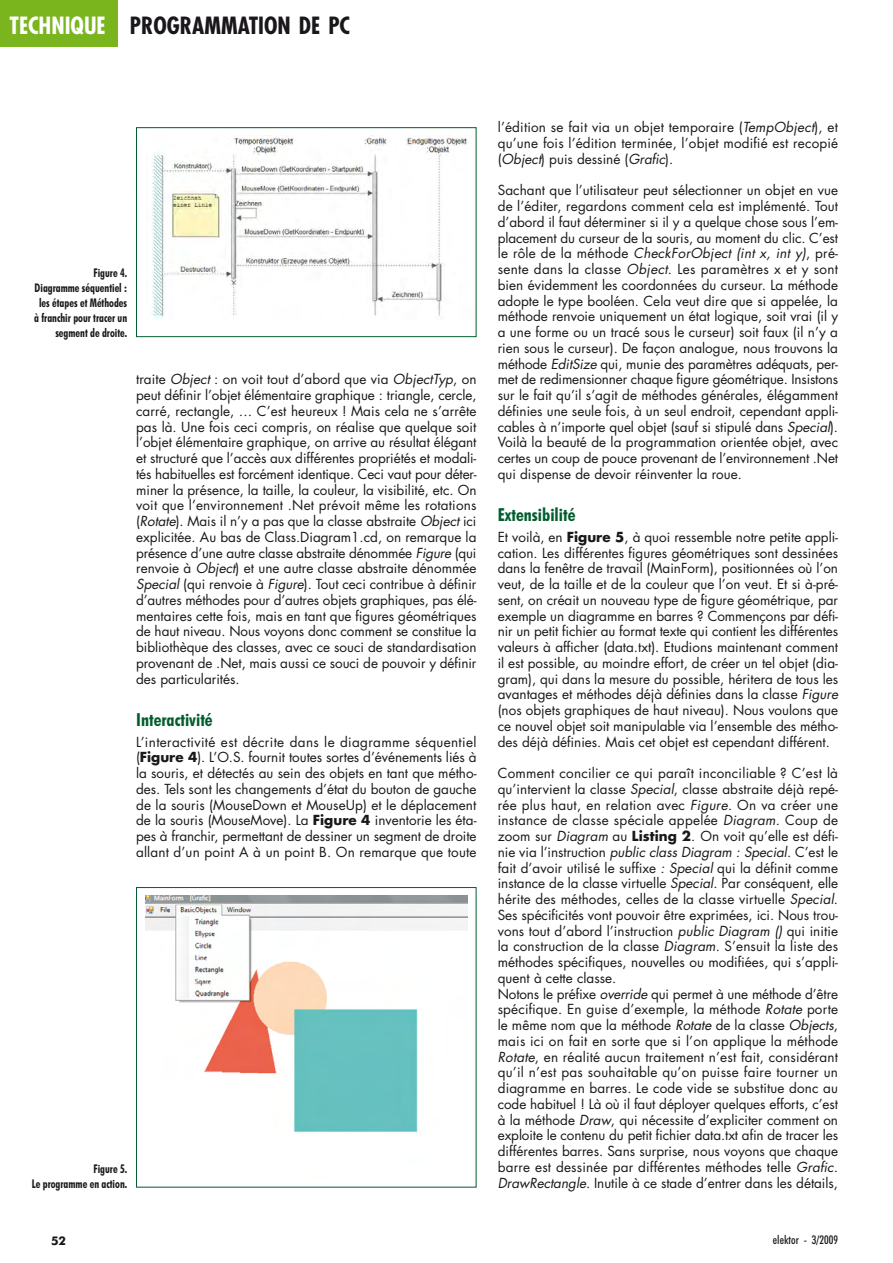
<style>
.page{position:relative;width:893px;height:1263px;background:#fff}
.page>*{position:absolute;margin:0;border:0;box-sizing:border-box;transform-origin:0 0}
.t1{font:700 condensed 23.1px "Futura";color:#1a171b}
.t2{font:700 condensed 18px "Futura BT";color:#005c2e}
.t3{font:13.5px/15.8px "Futura";letter-spacing:.005em;color:#1a171b;text-align:justify}
.t4{font:700 condensed 12px/15px "Futura BT";color:#1a171b;text-align:right;scale:.9 1}
.t5{font:500 condensed 12px "Futura BT";color:#1a171b}
.t6{font:700 12px "Futura BT";color:#1a171b}
.s1{color:#fff}
.s2{font-style:italic}
.s3{font-weight:700}
</style>
<div class="page">
<div style="left:0;top:0;width:117px;height:46px;background:#7ab51d"></div>
<img style="left:151px;top:136px;width:316px;height:184px">
<div style="left:136px;top:127px;width:340px;height:210px;border:1px solid #005c2e"></div>
<img style="left:145px;top:895px;width:322px;height:238px">
<div style="left:136px;top:887px;width:340px;height:301px;border:1px solid #005c2e"></div>
<h1 class="t1" style="left:10px;top:16px;width:342px"><span class="s1">TECHNIQUE</span> PROGRAMMATION DE PC</h1>
<p class="t4" style="left:34px;top:265px;width:105px">Figure 4.<br>Diagramme séquentiel : les étapes et Méthodes à franchir pour tracer un segment de droite.</p>
<p class="t3" style="left:136px;top:373px;width:342px">traite <span class="s2">Object</span> : on voit tout d’abord que via <span class="s2">ObjectTyp</span>, on peut définir l’objet élémentaire graphique : triangle, cercle, carré, rectangle, … C’est heureux ! Mais cela ne s’arrête pas là. Une fois ceci compris, on réalise que quelque soit l’objet élémentaire graphique, on arrive au résultat élégant et structuré que l’accès aux différentes propriétés et modali&shy;tés habituelles est forcément identique. Ceci vaut pour déter&shy;miner la présence, la taille, la couleur, la visibilité, etc. On voit que l’environnement .Net prévoit même les rotations (<span class="s2">Rotate</span>). Mais il n’y a pas que la classe abstraite <span class="s2">Object</span> ici explicitée. Au bas de Class.Diagram1.cd, on remarque la présence d’une autre classe abstraite dénommée <span class="s2">Figure</span> (qui renvoie à <span class="s2">Object</span>) et une autre classe abstraite dénommée <span class="s2">Special</span> (qui renvoie à <span class="s2">Figure</span>). Tout ceci contribue à définir d’autres méthodes pour d’autres objets graphiques, pas élé&shy;mentaires cette fois, mais en tant que figures géométriques de haut niveau. Nous voyons donc comment se constitue la bibliothèque des classes, avec ce souci de standardisation provenant de .Net, mais aussi ce souci de pouvoir y définir des particularités.</p>
<h2 class="t2" style="left:136px;top:709px;width:78px">Interactivité</h2>
<p class="t3" style="left:136px;top:735px;width:342px">L’interactivité est décrite dans le diagramme séquentiel (<span class="s3">Figure 4</span>). L’O.S. fournit toutes sortes d’événements liés à la souris, et détectés au sein des objets en tant que métho&shy;des. Tels sont les changements d’état du bouton de gauche de la souris (MouseDown et MouseUp) et le déplacement de la souris (MouseMove). La <span class="s3">Figure 4</span> inventorie les éta&shy;pes à franchir, permettant de dessiner un segment de droite allant d’un point A à un point B. On remarque que toute</p>
<p class="t4" style="left:32px;top:1161px;width:107px">Figure 5.<br>Le programme en action.</p>
<p class="t3" style="left:497px;top:121px;width:342px">l’édition se fait via un objet temporaire (<span class="s2">TempObject</span>), et qu’une fois l’édition terminée, l’objet modifié est recopié (<span class="s2">Object</span>) puis dessiné (<span class="s2">Grafic</span>).</p>
<p class="t3" style="left:497px;top:184px;width:342px">Sachant que l’utilisateur peut sélectionner un objet en vue de l’éditer, regardons comment cela est implémenté. Tout d’abord il faut déterminer si il y a quelque chose sous l’em&shy;placement du curseur de la souris, au moment du clic. C’est le rôle de la méthode <span class="s2">CheckForObject (int x, int y)</span>, pré&shy;sente dans la classe <span class="s2">Object</span>. Les paramètres x et y sont bien évidemment les coordonnées du curseur. La méthode adopte le type booléen. Cela veut dire que si appelée, la méthode renvoie uniquement un état logique, soit vrai (il y a une forme ou un tracé sous le curseur) soit faux (il n’y a rien sous le curseur). De façon analogue, nous trouvons la méthode <span class="s2">EditSize</span> qui, munie des paramètres adéquats, per&shy;met de redimensionner chaque figure géométrique. Insistons sur le fait qu’il s’agit de méthodes générales, élégamment définies une seule fois, à un seul endroit, cependant appli&shy;cables à n’importe quel objet (sauf si stipulé dans <span class="s2">Special</span>).<br>Voilà la beauté de la programmation orientée objet, avec certes un coup de pouce provenant de l’environnement .Net qui dispense de devoir réinventer la roue.</p>
<h2 class="t2" style="left:497px;top:504px;width:79px">Extensibilité</h2>
<p class="t3" style="left:497px;top:530px;width:342px">Et voilà, en <span class="s3">Figure 5</span>, à quoi ressemble notre petite appli&shy;cation. Les différentes figures géométriques sont dessinées dans la fenêtre de travail (MainForm), positionnées où l’on veut, de la taille et de la couleur que l’on veut. Et si à-pré&shy;sent, on créait un nouveau type de figure géométrique, par exemple un diagramme en barres ? Commençons par défi&shy;nir un petit fichier au format texte qui contient les différentes valeurs à afficher (data.txt). Etudions maintenant comment il est possible, au moindre effort, de créer un tel objet (dia&shy;gram), qui dans la mesure du possible, héritera de tous les avantages et méthodes déjà définies dans la classe <span class="s2">Figure </span>(nos objets graphiques de haut niveau). Nous voulons que ce nouvel objet soit manipulable via l’ensemble des métho&shy;des déjà définies. Mais cet objet est cependant différent.</p>
<p class="t3" style="left:497px;top:766px;width:342px;text-align:left">Comment concilier ce qui paraît inconciliable ? C’est là qu’intervient la classe <span class="s2">Special</span>, classe abstraite déjà repé&shy;rée plus haut, en relation avec <span class="s2">Figure</span>. On va créer une instance de classe spéciale appelée <span class="s2">Diagram</span>. Coup de zoom sur <span class="s2">Diagram</span> au <span class="s3">Listing 2</span>. On voit qu’elle est défi&shy;nie via l’instruction <span class="s2">public class Diagram : Special</span>. C’est le fait d’avoir utilisé le suffixe <span class="s2">: Special</span> qui la définit comme instance de la classe virtuelle <span class="s2">Special</span>. Par conséquent, elle hérite des méthodes, celles de la classe virtuelle <span class="s2">Special</span>.<br>Ses spécificités vont pouvoir être exprimées, ici. Nous trou&shy;vons tout d’abord l’instruction <span class="s2">public Diagram ()</span> qui initie la construction de la classe <span class="s2">Diagram</span>. S’ensuit la liste des méthodes spécifiques, nouvelles ou modifiées, qui s’appli&shy;quent à cette classe.<br>Notons le préfixe <span class="s2">override</span> qui permet à une méthode d’être spécifique. En guise d’exemple, la méthode <span class="s2">Rotate</span> porte le même nom que la méthode <span class="s2">Rotate</span> de la classe <span class="s2">Objects</span>, mais ici on fait en sorte que si l’on applique la méthode <span class="s2">Rotate</span>, en réalité aucun traitement n’est fait, considérant qu’il n’est pas souhaitable qu’on puisse faire tourner un diagramme en barres. Le code vide se substitue donc au code habituel ! Là où il faut déployer quelques efforts, c’est à la méthode <span class="s2">Draw</span>, qui nécessite d’expliciter comment on exploite le contenu du petit fichier data.txt afin de tracer les différentes barres. Sans surprise, nous voyons que chaque barre est dessinée par différentes méthodes telle <span class="s2">Grafic.<br>DrawRectangle</span>. Inutile à ce stade d’entrer dans les détails,</p>
<p class="t6" style="left:51px;top:1236px;width:16px">52</p>
<p class="t5" style="left:773px;top:1235px;width:67px">elektor - 3/2009</p>
</div>
